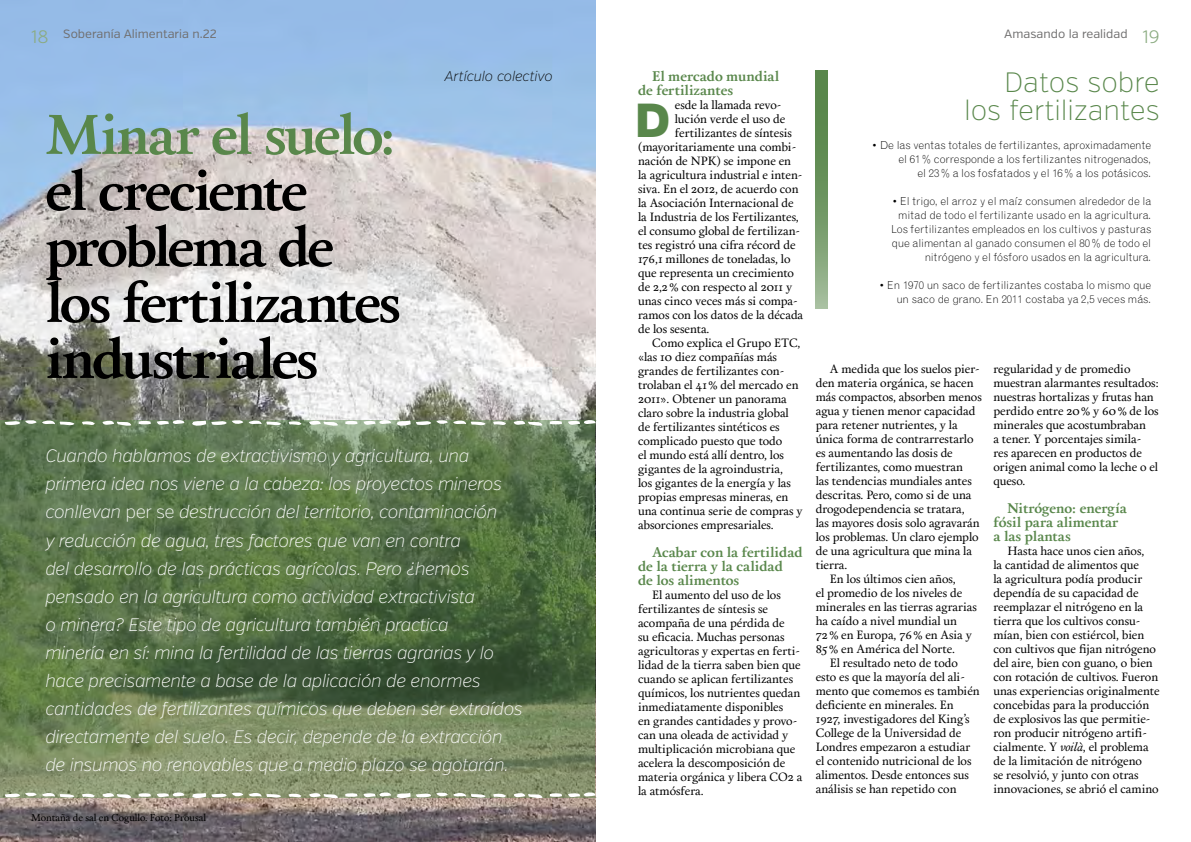
<style>
.page{position:relative;width:1191px;height:842px;background:#fff}
.page>*{position:absolute;margin:0;border:0;box-sizing:border-box;transform-origin:0 0}
.t1{font:700 56px/56px "Calendas Plus";letter-spacing:-.045em;color:#000}
.t2{font:700 56px "Calendas Plus";letter-spacing:-.045em;color:#59874b}
.t3{font:900 47.7px "Verb";color:#59874b}
.t4{font:200 28px/28px "Verb";color:#59874b;text-align:right}
.t5{font:italic 200 18px/28px "Verb";letter-spacing:-.025em;color:#fff}
.t6{font:300 18px "Verb";color:#8bab81}
.t7{font:700 14px/14px "Calendas Plus";color:#59874b}
.t8{font:italic 200 14px "Verb";letter-spacing:-.015em;color:#000}
.t9{font:12px/14px "Calendas Plus";color:#000}
.t10{font:12px "Verb";color:#706f6f}
.t11{font:300 11px/14px "Grotesque";color:#000;text-align:right}
.t12{font:10px "Calendas Plus";color:#000}
.s1{font-weight:300;font-size:18px;color:#8bab81}
.s2{font-style:normal}
.s3{font-style:italic}
</style>
<div class="page">
<img style="left:0;top:0;width:595px;height:842px">
<svg style="left:0;top:419px;width:596px;height:381px;background:#627951"></svg>
<svg style="left:815px;top:70px;width:12px;height:238px;background:#719865"></svg>
<h3 class="t6" style="left:31px;top:26px;width:19px">18</h3>
<p class="t10" style="left:1004px;top:27px;width:157px">Amasando la realidad <span class="s1">19</span></p>
<p class="t10" style="left:63px;top:27px;width:155px">Soberanía Alimentaria n.22</p>
<h1 class="t2" style="left:45px;top:94px;width:351px">Minar el suelo:</h1>
<h1 class="t1" style="left:45px;top:160px;width:357px">el creciente problema de los fertilizantes industriales</h1>
<p class="t8" style="left:444px;top:68px;width:110px">Artículo colectivo</p>
<p class="t5" style="left:45px;top:442px;width:479px">Cuando hablamos de extractivismo y agricultura, una primera idea nos viene a la cabeza: los proyectos mineros conllevan <span class="s2">per se</span> destrucción del territorio, contaminación<br>y reducción de agua, tres factores que van en contra<br>del desarrollo de las prácticas agrícolas. Pero ¿hemos pensado en la agricultura como actividad extractivista<br>o minera? Este tipo de agricultura también practica<br>minería en sí: mina la fertilidad de las tierras agrarias y lo hace precisamente a base de la aplicación de enormes cantidades de fertilizantes químicos que deben ser extraídos directamente del suelo. Es decir, depende de la extracción de insumos no renovables que a medio plazo se agotarán.</p>
<p class="t12" style="left:31px;top:810px;width:176px">Montaña de sal en Cogullo. Foto: Prousal</p>
<p class="t7" style="left:638px;top:68px;width:143px;text-indent:14px">El mercado mundial de fertilizantes</p>
<h2 class="t3" style="left:635px;top:91px;width:36px">D</h2>
<p class="t9" style="left:675px;top:97px;width:108px">esde la llamada revo-</p>
<p class="t9" style="left:675px;top:111px;width:112px">lución verde el uso de</p>
<p class="t9" style="left:675px;top:125px;width:119px">fertilizantes de síntesis</p>
<p class="t9" style="left:638px;top:139px;width:159px">(mayoritariamente una combi-</p>
<p class="t9" style="left:638px;top:153px;width:155px">nación de NPK) se impone en</p>
<p class="t9" style="left:638px;top:167px;width:166px">la agricultura industrial e inten-</p>
<p class="t9" style="left:638px;top:181px;width:162px">siva. En el 2012, de acuerdo con</p>
<p class="t9" style="left:638px;top:195px;width:157px">la Asociación Internacional de</p>
<p class="t9" style="left:638px;top:209px;width:162px">la Industria de los Fertilizantes,</p>
<p class="t9" style="left:638px;top:223px;width:163px">el consumo global de fertilizan-</p>
<p class="t9" style="left:638px;top:237px;width:159px">tes registró una cifra récord de</p>
<p class="t9" style="left:638px;top:251px;width:154px">176,1 millones de toneladas, lo</p>
<p class="t9" style="left:638px;top:265px;width:157px">que representa un crecimiento</p>
<p class="t9" style="left:638px;top:279px;width:155px">de 2,2% con respecto al 2011 y</p>
<p class="t9" style="left:638px;top:293px;width:161px">unas cinco veces más si compa-</p>
<p class="t9" style="left:638px;top:307px;width:167px">ramos con los datos de la década</p>
<p class="t9" style="left:638px;top:321px;width:73px">de los sesenta.</p>
<p class="t9" style="left:652px;top:335px;width:149px">Como explica el Grupo ETC,</p>
<p class="t9" style="left:638px;top:349px;width:141px">«las 10 diez compañías más</p>
<p class="t9" style="left:638px;top:363px;width:147px">grandes de fertilizantes con-</p>
<p class="t9" style="left:638px;top:377px;width:162px">trolaban el 41% del mercado en</p>
<p class="t9" style="left:638px;top:391px;width:150px">2011». Obtener un panorama</p>
<p class="t9" style="left:638px;top:405px;width:152px">claro sobre la industria global</p>
<p class="t9" style="left:638px;top:419px;width:143px">de fertilizantes sintéticos es</p>
<p class="t9" style="left:638px;top:433px;width:146px">complicado puesto que todo</p>
<p class="t9" style="left:638px;top:447px;width:147px">el mundo está allí dentro, los</p>
<p class="t9" style="left:638px;top:461px;width:146px">gigantes de la agroindustria,</p>
<p class="t9" style="left:638px;top:475px;width:154px">los gigantes de la energía y las</p>
<p class="t9" style="left:638px;top:489px;width:152px">propias empresas mineras, en</p>
<p class="t9" style="left:638px;top:503px;width:166px">una continua serie de compras y</p>
<p class="t9" style="left:638px;top:517px;width:137px">absorciones empresariales.</p>
<p class="t7" style="left:638px;top:544px;width:166px;text-indent:14px">Acabar con la fertilidad de la tierra y la calidad<br>de los alimentos</p>
<p class="t9" style="left:638px;top:587px;width:166px;text-indent:14px">El aumento del uso de los fertilizantes de síntesis se acompaña de una pérdida de<br>su eficacia. Muchas personas agricultoras y expertas en ferti&shy;lidad de la tierra saben bien que cuando se aplican fertilizantes químicos, los nutrientes quedan inmediatamente disponibles<br>en grandes cantidades y provo&shy;can una oleada de actividad y multiplicación microbiana que acelera la descomposición de materia orgánica y libera CO2 a la atmósfera.</p>
<h3 class="t4" style="left:964px;top:69px;width:197px">Datos sobre los fertilizantes</h3>
<p class="t11" style="left:872px;top:138px;width:281px">• De las ventas totales de fertilizantes, aproximadamente el 61% corresponde a los fertilizantes nitrogenados,<br>el 23% a los fosfatados y el 16% a los potásicos.</p>
<p class="t11" style="left:891px;top:194px;width:262px">• El trigo, el arroz y el maíz consumen alrededor de la mitad de todo el fertilizante usado en la agricultura.<br>Los fertilizantes empleados en los cultivos y pasturas que alimentan al ganado consumen el 80% de todo el nitrógeno y el fósforo usados en la agricultura.</p>
<p class="t11" style="left:879px;top:278px;width:274px">• En 1970 un saco de fertilizantes costaba lo mismo que un saco de grano. En 2011 costaba ya 2,5 veces más.</p>
<p class="t9" style="left:830px;top:361px;width:151px">A medida que los suelos pier-</p>
<p class="t9" style="left:815px;top:375px;width:159px">den materia orgánica, se hacen</p>
<p class="t9" style="left:815px;top:389px;width:168px">más compactos, absorben menos</p>
<p class="t9" style="left:815px;top:403px;width:161px">agua y tienen menor capacidad</p>
<p class="t9" style="left:815px;top:417px;width:144px">para retener nutrientes, y la</p>
<p class="t9" style="left:815px;top:431px;width:159px">única forma de contrarrestarlo</p>
<p class="t9" style="left:815px;top:445px;width:139px">es aumentando las dosis de</p>
<p class="t9" style="left:815px;top:459px;width:149px">fertilizantes, como muestran</p>
<p class="t9" style="left:815px;top:473px;width:158px">las tendencias mundiales antes</p>
<p class="t9" style="left:815px;top:487px;width:157px">descritas. Pero, como si de una</p>
<p class="t9" style="left:815px;top:501px;width:151px">drogodependencia se tratara,</p>
<p class="t9" style="left:815px;top:515px;width:165px">las mayores dosis solo agravarán</p>
<p class="t9" style="left:815px;top:529px;width:164px">los problemas. Un claro ejemplo</p>
<p class="t9" style="left:815px;top:543px;width:158px">de una agricultura que mina la</p>
<p class="t9" style="left:815px;top:557px;width:33px">tierra.</p>
<p class="t9" style="left:830px;top:571px;width:127px">En los últimos cien años,</p>
<p class="t9" style="left:815px;top:585px;width:148px">el promedio de los niveles de</p>
<p class="t9" style="left:815px;top:599px;width:163px">minerales en las tierras agrarias</p>
<p class="t9" style="left:815px;top:613px;width:143px">ha caído a nivel mundial un</p>
<p class="t9" style="left:815px;top:627px;width:157px">72% en Europa, 76% en Asia y</p>
<p class="t9" style="left:815px;top:641px;width:141px">85% en América del Norte.</p>
<p class="t9" style="left:830px;top:655px;width:130px">El resultado neto de todo</p>
<p class="t9" style="left:815px;top:669px;width:150px">esto es que la mayoría del ali-</p>
<p class="t9" style="left:815px;top:683px;width:165px">mento que comemos es también</p>
<p class="t9" style="left:815px;top:697px;width:139px">deficiente en minerales. En</p>
<p class="t9" style="left:815px;top:711px;width:155px">1927, investigadores del King’s</p>
<p class="t9" style="left:815px;top:725px;width:147px">College de la Universidad de</p>
<p class="t9" style="left:815px;top:739px;width:156px">Londres empezaron a estudiar</p>
<p class="t9" style="left:815px;top:753px;width:157px">el contenido nutricional de los</p>
<p class="t9" style="left:815px;top:767px;width:155px">alimentos. Desde entonces sus</p>
<p class="t9" style="left:815px;top:781px;width:142px">análisis se han repetido con</p>
<p class="t9" style="left:993px;top:361px;width:167px">regularidad y de promedio muestran alarmantes resultados: nuestras hortalizas y frutas han perdido entre 20% y 60% de los minerales que acostumbraban<br>a tener. Y porcentajes simila&shy;res aparecen en productos de origen animal como la leche o el queso.</p>
<p class="t7" style="left:993px;top:501px;width:135px;text-indent:14px">Nitrógeno: energía fósil para alimentar a las plantas</p>
<p class="t9" style="left:993px;top:543px;width:168px;text-indent:14px">Hasta hace unos cien años,<br>la cantidad de alimentos que<br>la agricultura podía producir dependía de su capacidad de reemplazar el nitrógeno en la tierra que los cultivos consu&shy;mían, bien con estiércol, bien con cultivos que fijan nitrógeno del aire, bien con guano, o bien con rotación de cultivos. Fueron unas experiencias originalmente concebidas para la producción de explosivos las que permitie&shy;ron producir nitrógeno artifi&shy;cialmente. Y <span class="s3">voilà</span>, el problema de la limitación de nitrógeno<br>se resolvió, y junto con otras innovaciones, se abrió el camino</p>
</div>
